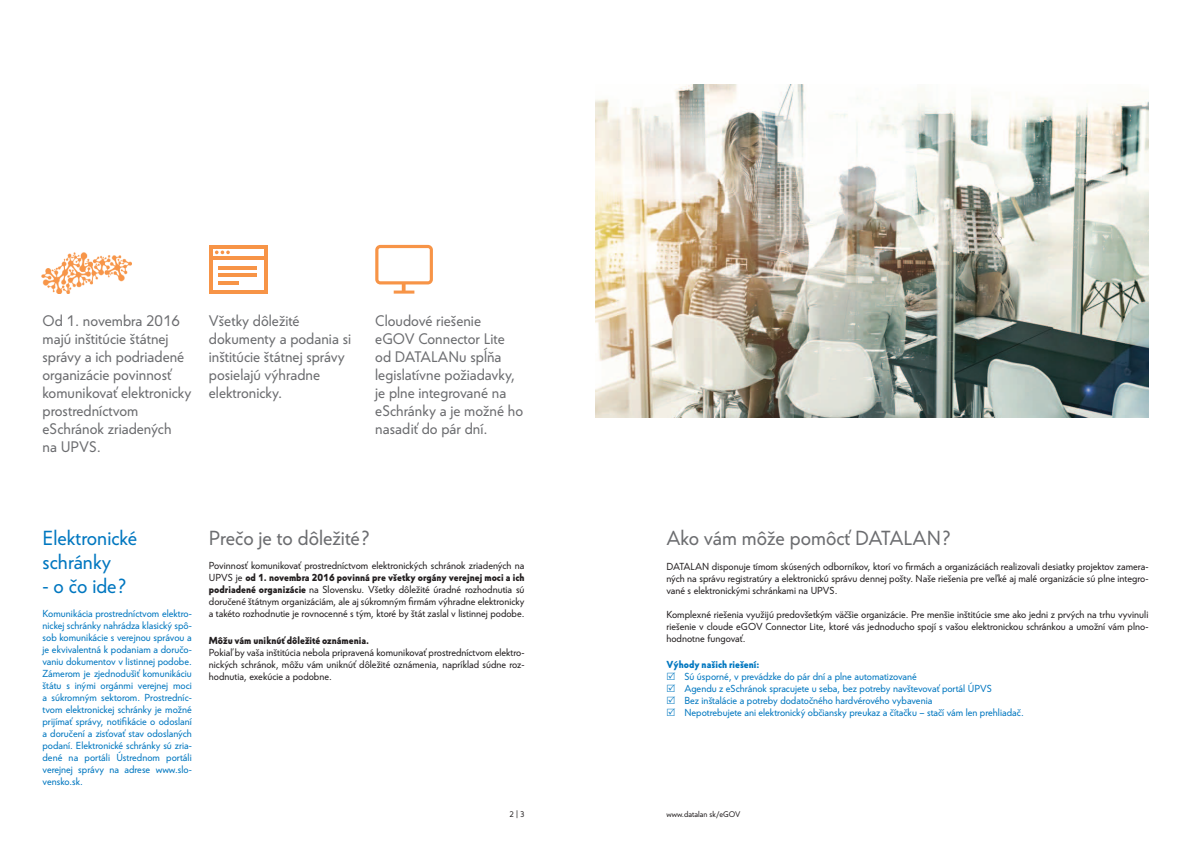
<style>
.page{position:relative;width:1191px;height:842px;background:#fff}
.page>*{position:absolute;margin:0;border:0;box-sizing:border-box;transform-origin:0 0}
.t1{font:20px "Corsica SX";color:#6c6d70}
.t2{font:20px/24px "Corsica SX";color:#0077c0}
.t3{font:15px/18px "Corsica SX";color:#6c6d70}
.t4{font:10px/12px "Corsica SX";color:#231f20;text-align:justify}
.t5{font:10px/12px "Corsica SX";color:#0077c0;text-align:justify}
.t6{font:700 10px "Corsica SX";color:#231f20}
.t7{font:700 10px "Corsica SX";color:#0077c0}
.t8{font:8px "Corsica SX";color:#231f20}
.s1{font-weight:700}
</style>
<div class="page">
<img style="left:595px;top:84px;width:553px;height:333px">
<hr style="left:209px;top:245px;width:3px;height:49px;background:#f79447">
<hr style="left:265px;top:245px;width:3px;height:49px;background:#f79447">
<hr style="left:209px;top:290px;width:56px;height:4px;background:#f79447">
<hr style="left:209px;top:245px;width:56px;height:3px;background:#f79447">
<hr style="left:211px;top:256px;width:56px;height:3px;background:#f79447">
<svg style="left:215px;top:251px;width:15px;height:3px"></svg>
<hr style="left:218px;top:266px;width:39px;height:4px;background:#f79447">
<hr style="left:218px;top:274px;width:39px;height:3px;background:#f79447">
<hr style="left:218px;top:281px;width:21px;height:3px;background:#f79447">
<svg style="left:375px;top:245px;width:58px;height:49px"></svg>
<img style="left:41px;top:252px;width:91px;height:42px">
<h2 class="t3" style="left:43px;top:311px;width:150px">Od 1. novembra 2016 majú inštitúcie štátnej správy a ich podriadené organizácie povinnosť komunikovať elektronicky prostredníctvom eSchránok zriadených<br>na UPVS.</h2>
<h2 class="t3" style="left:209px;top:311px;width:144px">Všetky dôležité dokumenty a podania si inštitúcie štátnej správy posielajú výhradne elektronicky.</h2>
<h2 class="t3" style="left:375px;top:311px;width:149px">Cloudové riešenie eGOV Connector Lite od DATALANu spĺňa legislatívne požiadavky, je plne integrované na eSchránky a je možné ho nasadiť do pár dní.</h2>
<h1 class="t2" style="left:43px;top:526px;width:96px">Elektronické schránky</h1>
<h1 class="t2" style="left:43px;top:574px;width:86px">- o čo ide?</h1>
<p class="t5" style="left:43px;top:608px;width:151px">Komunikácia prostredníctvom elektro&shy;nickej schránky nahrádza klasický spô&shy;sob komunikácie s verejnou správou a je ekvivalentná k podaniam a doručo&shy;vaniu dokumentov v listinnej podobe.<br>Zámerom je zjednodušiť komunikáciu štátu s inými orgánmi verejnej moci a súkromným sektorom. Prostredníc&shy;tvom elektronickej schránky je možné prijímať správy, notifikácie o odoslaní a doručení a zisťovať stav odoslaných podaní. Elektronické schránky sú zria&shy;dené na portáli Ústrednom portáli verejnej správy na adrese www.slo&shy;vensko.sk.</p>
<h1 class="t1" style="left:209px;top:526px;width:162px">Prečo je to dôležité?</h1>
<p class="t4" style="left:209px;top:560px;width:317px">Povinnosť komunikovať prostredníctvom elektronických schránok zriadených na UPVS je <span class="s1">od 1. novembra 2016 povinná pre všetky orgány verejnej moci a ich podriadené organizácie</span> na Slovensku. Všetky dôležité úradné rozhodnutia sú doručené štátnym organizáciám, ale aj súkromným firmám výhradne elektronicky a takéto rozhodnutie je rovnocenné s tým, ktoré by štát zaslal v listinnej podobe.</p>
<p class="t6" style="left:209px;top:634px;width:162px">Môžu vám uniknúť dôležité oznámenia.</p>
<p class="t4" style="left:209px;top:646px;width:317px">Pokiaľ by vaša inštitúcia nebola pripravená komunikovať prostredníctvom elektro&shy;nických schránok, môžu vám uniknúť dôležité oznámenia, napríklad súdne roz&shy;hodnutia, exekúcie a podobne.</p>
<h1 class="t1" style="left:666px;top:526px;width:286px">Ako vám môže pomôcť DATALAN?</h1>
<p class="t4" style="left:666px;top:560px;width:483px">DATALAN disponuje tímom skúsených odborníkov, ktorí vo firmách a organizáciách realizovali desiatky projektov zamera&shy;ných na správu registratúry a elektronickú správu dennej pošty. Naše riešenia pre veľké aj malé organizácie sú plne integro&shy;vané s elektronickými schránkami na UPVS.</p>
<p class="t4" style="left:666px;top:608px;width:483px">Komplexné riešenia využijú predovšetkým väčšie organizácie. Pre menšie inštitúcie sme ako jedni z prvých na trhu vyvinuli riešenie v cloude eGOV Connector Lite, ktoré vás jednoducho spojí s vašou elektronickou schránkou a umožní vám plno&shy;hodnotne fungovať.</p>
<p class="t7" style="left:666px;top:658px;width:95px">Výhody našich riešení:</p>
<p class="t5" style="left:684px;top:671px;width:341px;text-align:left">Sú úsporné, v prevádzke do pár dní a plne automatizované<br>Agendu z eSchránok spracujete u seba, bez potreby navštevovať portál ÚPVS<br>Bez inštalácie a potreby dodatočného hardvérového vybavenia<br>Nepotrebujete ani elektronický občiansky preukaz a čítačku – stačí vám len prehliadač.</p>
<p class="t8" style="left:509px;top:809px;width:16px">2 | 3</p>
<p class="t8" style="left:666px;top:809px;width:76px">www.datalan sk/eGOV</p>
</div>
